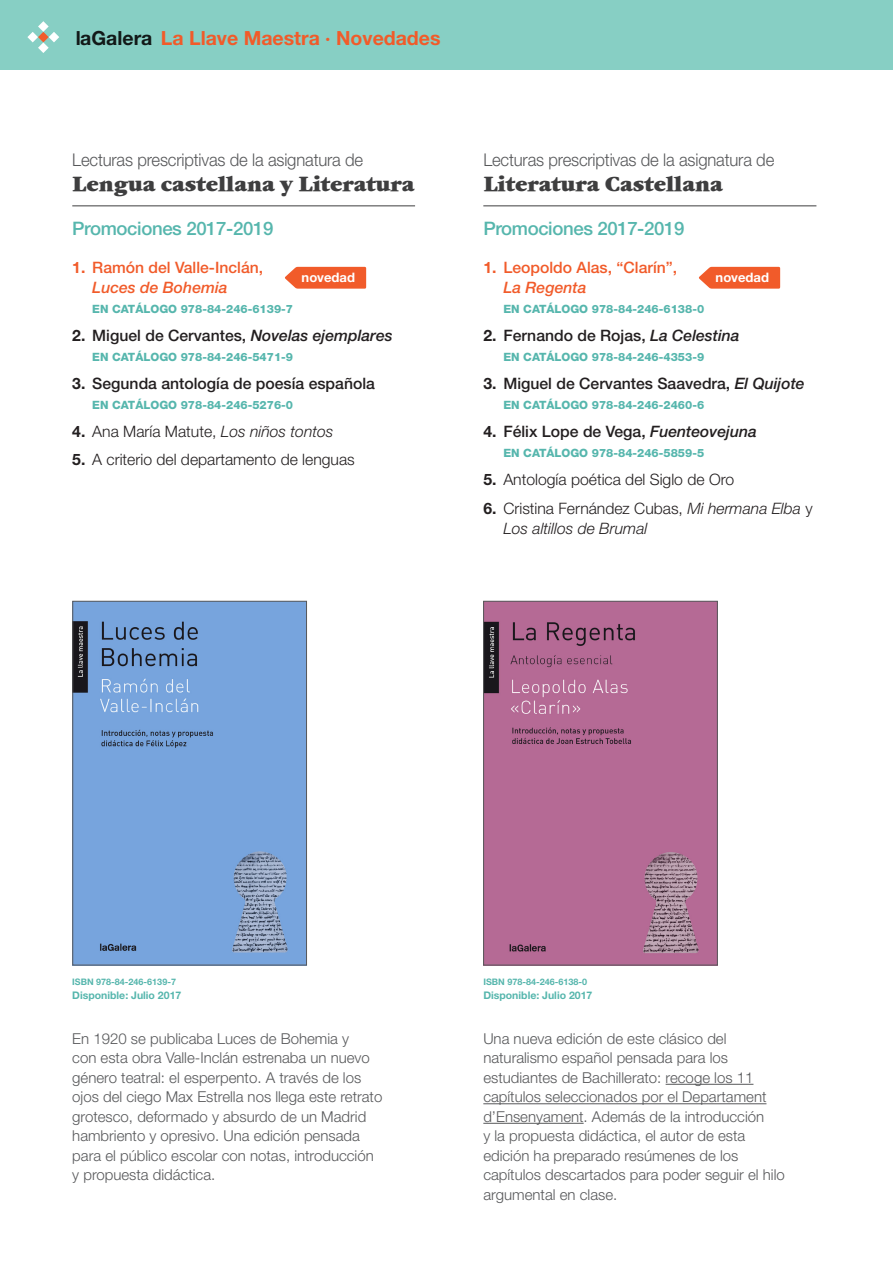
<style>
.page{position:relative;width:893px;height:1263px;background:#fff}
.page>*{position:absolute;margin:0;border:0;box-sizing:border-box;transform-origin:0 0}
.t1{font:21.3px "Garamond ITCTT Ultra";color:#3e3e3f}
.t2{font:700 19.5px "Helvetica Neue";color:#f15b2a}
.t3{font:500 18.6px "Helvetica Neue";letter-spacing:-.02em;color:#56b6ad}
.t4{font:300 17.55px "Helvetica Neue";letter-spacing:-.01em;color:#57585a;scale:.95 1}
.t5{font:500 15.75px "Helvetica Neue";color:#231f20}
.t6{font:300 15.75px "Helvetica Neue";color:#231f20}
.t7{font:500 15.75px/20.1px "Helvetica Neue";color:#f15b2a}
.t8{font:italic 300 15.75px/20.1px "Helvetica Neue";color:#231f20}
.t9{font:300 15px/19.5px "Helvetica Neue";color:#57585a}
.t10{font:700 13.05px "Helvetica Neue";color:#fff}
.t11{font:800 11.4px "Helvetica Neue";color:#56b6ad}
.t12{font:700 10.5px "Helvetica Neue";color:#56b6ad}
.t13{font:700 9px "Helvetica Neue";color:#56b6ad}
.s1{color:#231f20}
.s2{font-weight:700}
.s3{font-style:italic}
.s4{font-weight:700;font-style:normal}
.s5{font-style:normal}
</style>
<div class="page">
<div style="left:0;top:0;width:893px;height:69px;background:#87cfc4"></div>
<svg style="left:27px;top:21px;width:32px;height:32px"></svg>
<svg style="left:285px;top:267px;width:81px;height:22px"></svg>
<div style="left:302px;top:272px;width:53px;height:10px;background:#f15b2a"></div>
<svg style="left:699px;top:267px;width:81px;height:22px"></svg>
<div style="left:716px;top:272px;width:53px;height:10px;background:#f15b2a"></div>
<hr style="left:72px;top:205px;width:343px;height:1px;background:#3e3e3f">
<hr style="left:483px;top:205px;width:333px;height:1px;background:#3e3e3f">
<img style="left:485px;top:603px;width:231px;height:360px">
<div style="left:483px;top:601px;width:235px;height:364px;border:1px solid #57585a"></div>
<hr style="left:666px;top:1084px;width:87px;height:1px;background:#57585a">
<hr style="left:483px;top:1103px;width:283px;height:1px;background:#57585a">
<hr style="left:483px;top:1123px;width:101px;height:1px;background:#57585a">
<img style="left:74px;top:603px;width:231px;height:360px">
<div style="left:72px;top:601px;width:235px;height:364px;border:1px solid #57585a"></div>
<h2 class="t2" style="left:75px;top:26px;width:367px"><span class="s1">laGalera</span> La Llave Maestra · Novedades</h2>
<p class="t4" style="left:72px;top:149px;width:308px">Lecturas prescriptivas de la asignatura de</p>
<h1 class="t1" style="left:72px;top:171px;width:344px">Lengua castellana y Literatura</h1>
<p class="t3" style="left:72px;top:217px;width:203px">Promociones 2017-2019</p>
<p class="t4" style="left:483px;top:149px;width:308px">Lecturas prescriptivas de la asignatura de</p>
<h1 class="t1" style="left:483px;top:171px;width:241px">Literatura Castellana</h1>
<p class="t3" style="left:483px;top:217px;width:203px">Promociones 2017-2019</p>
<p class="t7" style="left:92px;top:257px;width:172px;text-indent:-20px"><span class="s2">1.</span> Ramón del Valle-Inclán,<br><span class="s3">Luces de Bohemia</span></p>
<p class="t11" style="left:92px;top:302px;width:202px">EN CATÁLOGO 978-84-246-6139-7</p>
<p class="t5" style="left:72px;top:326px;width:322px"><span class="s2">2.</span> Miguel de Cervantes, <span class="s3">Novelas ejemplares</span></p>
<p class="t11" style="left:92px;top:350px;width:29px">EN CATÁLOGO</p>
<p class="t11" style="left:181px;top:350px;width:114px">978-84-246-5471-9</p>
<p class="t5" style="left:72px;top:374px;width:304px"><span class="s2">3.</span> Segunda antología de poesía española</p>
<p class="t11" style="left:92px;top:398px;width:29px">EN CATÁLOGO</p>
<p class="t11" style="left:181px;top:398px;width:114px">978-84-246-5276-0</p>
<p class="t6" style="left:72px;top:422px;width:263px"><span class="s2">4.</span> Ana María Matute, <span class="s3">Los niños tontos</span></p>
<p class="t6" style="left:72px;top:450px;width:284px"><span class="s2">5.</span> A criterio del departamento de lenguas</p>
<p class="t7" style="left:503px;top:257px;width:175px;text-indent:-20px"><span class="s2">1.</span> Leopoldo Alas, “Clarín”,<br><span class="s3">La Regenta</span></p>
<p class="t11" style="left:503px;top:302px;width:202px">EN CATÁLOGO 978-84-246-6138-0</p>
<p class="t5" style="left:483px;top:326px;width:258px"><span class="s2">2.</span> Fernando de Rojas, <span class="s3">La Celestina</span></p>
<p class="t11" style="left:503px;top:350px;width:202px">EN CATÁLOGO 978-84-246-4353-9</p>
<p class="t5" style="left:483px;top:374px;width:323px"><span class="s2">3.</span> Miguel de Cervantes Saavedra, <span class="s3">El Quijote</span></p>
<p class="t11" style="left:503px;top:398px;width:202px">EN CATÁLOGO 978-84-246-2460-6</p>
<p class="t5" style="left:483px;top:422px;width:275px"><span class="s2">4.</span> Félix Lope de Vega, <span class="s3">Fuenteovejuna</span></p>
<p class="t11" style="left:503px;top:446px;width:202px">EN CATÁLOGO 978-84-246-5859-5</p>
<p class="t6" style="left:483px;top:470px;width:252px"><span class="s2">5.</span> Antología poética del Siglo de Oro</p>
<p class="t8" style="left:503px;top:498px;width:311px;text-indent:-20px"><span class="s4">6.</span> <span class="s5">Cristina Fernández Cubas,</span> Mi hermana Elba <span class="s5">y<br></span>Los altillos de Brumal</p>
<p class="t10" style="left:302px;top:269px;width:55px">novedad</p>
<p class="t10" style="left:716px;top:269px;width:55px">novedad</p>
<p class="t13" style="left:72px;top:976px;width:105px">ISBN 978-84-246-6139-7</p>
<p class="t12" style="left:72px;top:988px;width:111px">Disponible: Julio 2017</p>
<p class="t9" style="left:72px;top:1028px;width:312px">En 1920 se publicaba Luces de Bohemia y<br>con esta obra Valle-Inclán estrenaba un nuevo género teatral: el esperpento. A través de los ojos del ciego Max Estrella nos llega este retrato grotesco, deformado y absurdo de un Madrid hambriento y opresivo. Una edición pensada para el público escolar con notas, introducción y propuesta didáctica.</p>
<p class="t13" style="left:483px;top:976px;width:105px">ISBN 978-84-246-6138-0</p>
<p class="t12" style="left:483px;top:988px;width:111px">Disponible: Julio 2017</p>
<p class="t9" style="left:483px;top:1028px;width:303px">Una nueva edición de este clásico del naturalismo español pensada para los estudiantes de Bachillerato: recoge los 11 capítulos seleccionados por el Departament d’Ensenyament. Además de la introducción<br>y la propuesta didáctica, el autor de esta edición ha preparado resúmenes de los capítulos descartados para poder seguir el hilo argumental en clase.</p>
</div>
